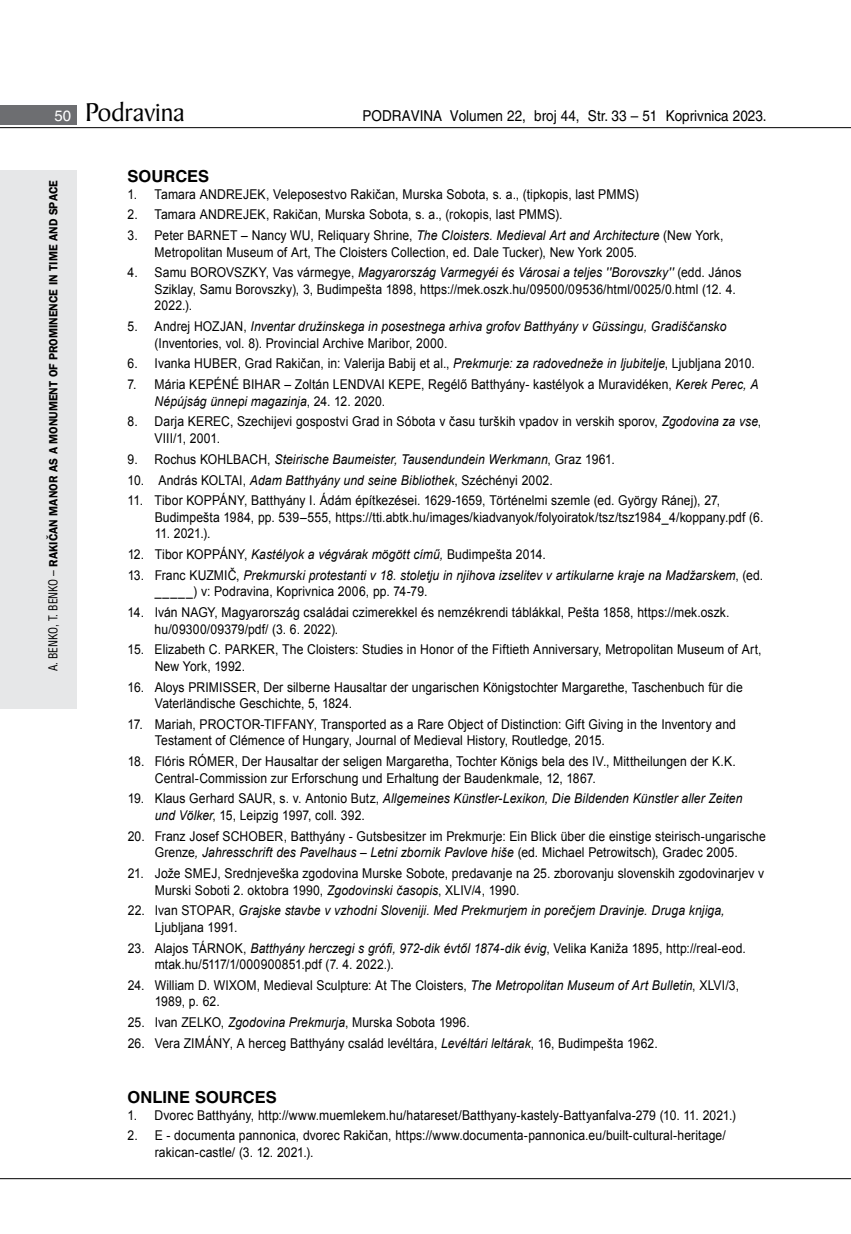
<style>
.page{position:relative;width:851px;height:1234px;background:#fff}
.page>*{position:absolute;margin:0;border:0;box-sizing:border-box;transform-origin:0 0}
.t1{font:27.6px "Baker Signet BT";color:#000}
.t2{font:700 16.5px "Helvetica LT Skin 29";color:#000}
.t3{font:15px "Helvetica LT Skin 29";color:#000;scale:.9 1}
.t4{font:13.5px/16.5px "Arial";letter-spacing:.005em;color:#000;scale:.9 1}
.t5{font:italic 13.5px/16.5px "Arial";letter-spacing:.005em;color:#000;scale:.9 1}
.t6{font:600 12px "ITC Franklin Gothic Skin 29";letter-spacing:-.005em;color:#000;scale:.95 1}
.s1{font-family:"Helvetica LT Skin 29";font-size:15px;color:#fff}
.s2{font-family:"Helvetica LT Skin 29";font-weight:400;font-stretch:condensed}
.s3{font-style:italic}
.s4{font-style:normal}
</style>
<div class="page">
<div style="left:0;top:170px;width:77px;height:538px;background:#e6e7e8"></div>
<div style="left:0;top:105px;width:77px;height:19px;background:#6d6e71"></div>
<hr style="left:0;top:127px;width:850px;height:1px;background:#000">
<hr style="left:0;top:1177px;width:850px;height:1px;background:#000">
<h1 class="t1" style="left:55px;top:95px;width:131px"><span class="s1">50</span> Podravina</h1>
<p class="t3" style="left:362px;top:107px;width:450px">PODRAVINA Volumen 22, broj 44, Str. 33 – 51 Koprivnica 2023.</p>
<p class="t6" style="left:46px;top:671px;width:518px;rotate:-90deg"><span class="s2">A. BENKO, T. BENKO –</span> RAKIČAN MANOR AS A MONUMENT OF PROMINENCE IN TIME AND SPACE</p>
<p class="t2" style="left:128px;top:166px;width:83px">SOURCES</p>
<p class="t4" style="left:128px;top:186px;width:569px">1. Tamara ANDREJEK, Veleposestvo Rakičan, Murska Sobota, s. a., (tipkopis, last PMMS)</p>
<p class="t4" style="left:128px;top:206px;width:484px">2. Tamara ANDREJEK, Rakičan, Murska Sobota, s. a., (rokopis, last PMMS).</p>
<p class="t4" style="left:155px;top:227px;width:633px;text-indent:-27px">3. Peter BARNET – Nancy WU, Reliquary Shrine, <span class="s3">The Cloisters. Medieval Art and Architecture</span> (New York,<br>Metropolitan Museum of Art, The Cloisters Collection, ed. Dale Tucker), New York 2005.</p>
<p class="t4" style="left:155px;top:264px;width:653px;text-indent:-27px">4. Samu BOROVSZKY, Vas vármegye, <span class="s3">Magyarország Varmegyéi és Városai a teljes ''Borovszky''</span> (edd. János<br>Sziklay, Samu Borovszky), 3, Budimpešta 1898, https://mek.oszk.hu/09500/09536/html/0025/0.html (12. 4.<br>2022.).</p>
<p class="t5" style="left:155px;top:318px;width:636px;text-indent:-27px"><span class="s4">5. Andrej HOZJAN,</span> Inventar družinskega in posestnega arhiva grofov Batthyány v Güssingu, Gradiščansko <span class="s4">(Inventories, vol. 8). Provincial Archive Maribor, 2000.</span></p>
<p class="t4" style="left:128px;top:355px;width:698px">6. Ivanka HUBER, Grad Rakičan, in: Valerija Babij et al., <span class="s3">Prekmurje: za radovedneže in ljubitelje</span>, Ljubljana 2010.</p>
<p class="t4" style="left:155px;top:376px;width:672px;text-indent:-27px">7. Mária KEPÉNÉ BIHAR – Zoltán LENDVAI KEPE, Regélő Batthyány- kastélyok a Muravidéken, <span class="s3">Kerek Perec, A<br>Népújság ünnepi magazinja</span>, 24. 12. 2020.</p>
<p class="t4" style="left:155px;top:413px;width:675px;text-indent:-27px">8. Darja KEREC, Szechijevi gospostvi Grad in Sóbota v času turških vpadov in verskih sporov, <span class="s3">Zgodovina za vse</span>,<br>VIII/1, 2001.</p>
<p class="t5" style="left:128px;top:451px;width:543px"><span class="s4">9. Rochus KOHLBACH,</span> Steirische Baumeister, Tausendundein Werkmann<span class="s4">, Graz 1961.</span></p>
<p class="t4" style="left:128px;top:471px;width:474px">10. András KOLTAI, <span class="s3">Adam Batthyány und seine Bibliothek</span>, Széchényi 2002.</p>
<p class="t4" style="left:155px;top:492px;width:677px;text-indent:-27px">11. Tibor KOPPÁNY, Batthyány I. Ádám építkezései. 1629-1659, Történelmi szemle (ed. György Ránej), 27,<br>Budimpešta 1984, pp. 539–555, https://tti.abtk.hu/images/kiadvanyok/folyoiratok/tsz/tsz1984_4/koppany.pdf (6.</p>
<p class="t4" style="left:155px;top:525px;width:63px">11. 2021.).</p>
<p class="t4" style="left:128px;top:546px;width:466px">12. Tibor KOPPÁNY, <span class="s3">Kastélyok a végvárak mögött című,</span> Budimpešta 2014.</p>
<p class="t5" style="left:155px;top:567px;width:677px;text-indent:-27px"><span class="s4">13. Franc KUZMIČ,</span> Prekmurski protestanti v 18. stoletju in njihova izselitev v artikularne kraje na Madžarskem<span class="s4">, (ed. _____) v: Podravina, Koprivnica 2006, pp. 74-79.</span></p>
<p class="t4" style="left:155px;top:604px;width:640px;text-indent:-27px">14. Iván NAGY, Magyarország családai czimerekkel és nemzékrendi táblákkal, Pešta 1858, https://mek.oszk. hu/09300/09379/pdf/ (3. 6. 2022).</p>
<p class="t4" style="left:155px;top:641px;width:675px;text-indent:-27px">15. Elizabeth C. PARKER, The Cloisters: Studies in Honor of the Fiftieth Anniversary, Metropolitan Museum of Art,<br>New York, 1992.</p>
<p class="t4" style="left:155px;top:678px;width:655px;text-indent:-27px">16. Aloys PRIMISSER, Der silberne Hausaltar der ungarischen Königstochter Margarethe, Taschenbuch für die<br>Vaterländische Geschichte, 5, 1824.</p>
<p class="t4" style="left:155px;top:716px;width:647px;text-indent:-27px">17. Mariah, PROCTOR-TIFFANY, Transported as a Rare Object of Distinction: Gift Giving in the Inventory and<br>Testament of Clémence of Hungary, Journal of Medieval History, Routledge, 2015.</p>
<p class="t4" style="left:155px;top:753px;width:647px;text-indent:-27px">18. Flóris RÓMER, Der Hausaltar der seligen Margaretha, Tochter Königs bela des IV., Mittheilungen der K.K.<br>Central-Commission zur Erforschung und Erhaltung der Baudenkmale, 12, 1867.</p>
<p class="t5" style="left:155px;top:790px;width:654px;text-indent:-27px"><span class="s4">19. Klaus Gerhard SAUR, s. v. Antonio Butz,</span> Allgemeines Künstler-Lexikon, Die Bildenden Künstler aller Zeiten und Völker<span class="s4">, 15, Leipzig 1997, coll. 392.</span></p>
<p class="t4" style="left:128px;top:827px;width:710px;text-align:center">20. Franz Josef SCHOBER, Batthyány - Gutsbesitzer im Prekmurje: Ein Blick über die einstige steirisch-ungarische<br>Grenze<span class="s3">, Jahresschrift des Pavelhaus – Letni zbornik Pavlove hiše</span> (ed. Michael Petrowitsch), Gradec 2005.</p>
<p class="t4" style="left:155px;top:865px;width:678px;text-indent:-27px">21. Jože SMEJ, Srednjeveška zgodovina Murske Sobote, predavanje na 25. zborovanju slovenskih zgodovinarjev v<br>Murski Soboti 2. oktobra 1990, <span class="s3">Zgodovinski časopis</span>, XLIV/4, 1990.</p>
<p class="t5" style="left:155px;top:902px;width:634px;text-indent:-27px"><span class="s4">22. Ivan STOPAR,</span> Grajske stavbe v vzhodni Sloveniji. Med Prekmurjem in porečjem Dravinje. Druga knjiga,<br><span class="s4">Ljubljana 1991.</span></p>
<p class="t4" style="left:155px;top:939px;width:658px;text-indent:-27px">23. Alajos TÁRNOK, <span class="s3">Batthyány herczegi s grófi, 972-dik évtől 1874-dik évig</span>, Velika Kaniža 1895, http://real-eod. mtak.hu/5117/1/000900851.pdf (7. 4. 2022.).</p>
<p class="t4" style="left:155px;top:976px;width:650px;text-indent:-27px">24. William D. WIXOM, Medieval Sculpture: At The Cloisters, <span class="s3">The Metropolitan Museum of Art Bulletin</span>, XLVI/3,<br>1989, p. 62.</p>
<p class="t4" style="left:128px;top:1014px;width:381px">25. Ivan ZELKO, <span class="s3">Zgodovina Prekmurja</span>, Murska Sobota 1996.</p>
<p class="t4" style="left:128px;top:1034px;width:590px">26. Vera ZIMÁNY, A herceg Batthyány család levéltára, <span class="s3">Levéltári leltárak</span>, 16, Budimpešta 1962.</p>
<p class="t2" style="left:128px;top:1086px;width:150px">ONLINE SOURCES</p>
<p class="t4" style="left:128px;top:1106px;width:677px">1. Dvorec Batthyány, http://www.muemlekem.hu/hatareset/Batthyany-kastely-Battyanfalva-279 (10. 11. 2021.)</p>
<p class="t4" style="left:155px;top:1127px;width:636px;text-indent:-27px">2. E - documenta pannonica, dvorec Rakičan, https://www.documenta-pannonica.eu/built-cultural-heritage/ rakican-castle/ (3. 12. 2021.).</p>
</div>
